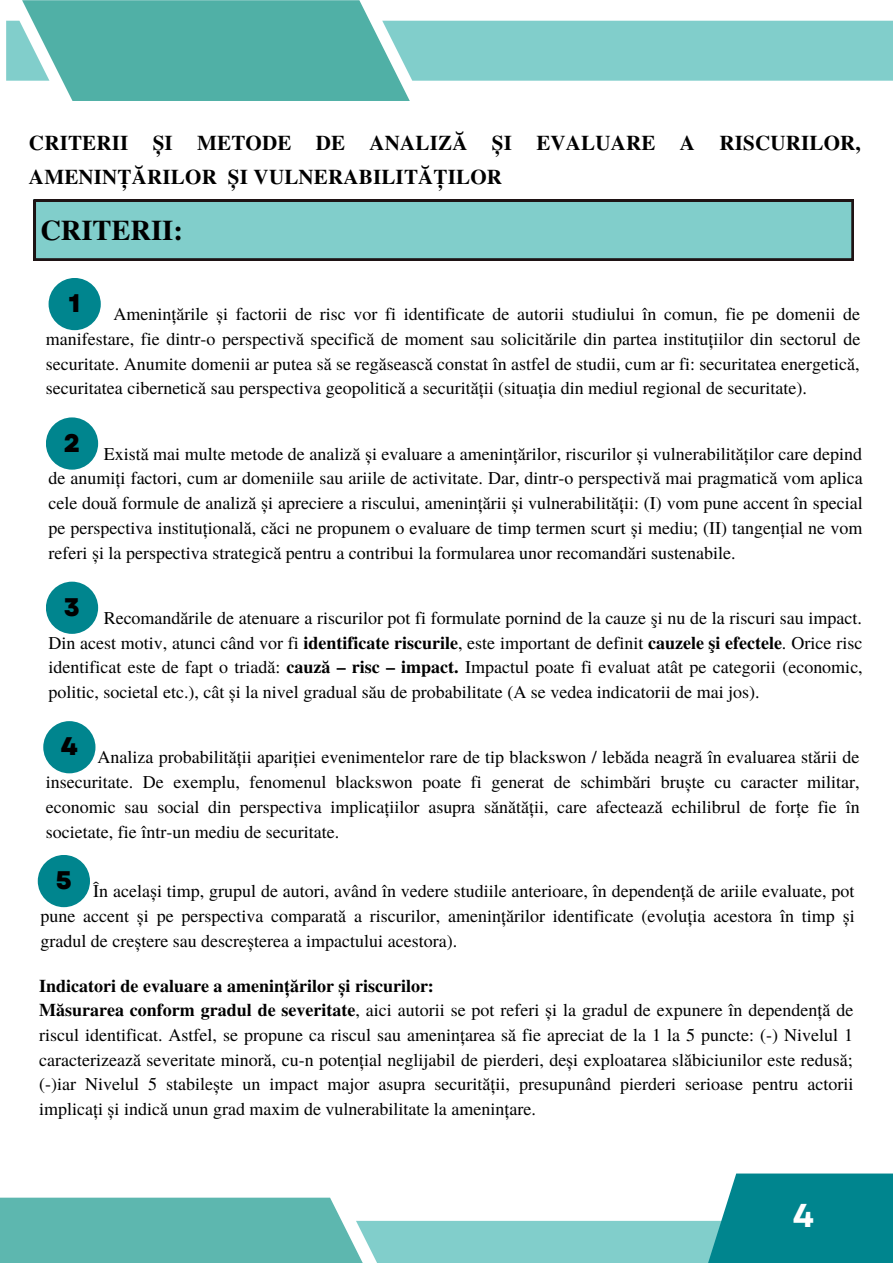
<style>
.page{position:relative;width:893px;height:1264px;background:#fff}
.page>*{position:absolute;margin:0;border:0;box-sizing:border-box;transform-origin:0 0}
.t1{font:700 33px "Garet";color:#fff}
.t2{font:700 28.5px "Te X Gyre Termes";color:#000}
.t3{font:800 25.5px "Garet";color:#000}
.t4{font:700 21px/34.8px "Te X Gyre Termes";letter-spacing:.01em;color:#000}
.t5{font:18px/24.8px "Te X Gyre Termes";color:#000;text-align:justify}
.s1{font-weight:700}
</style>
<div class="page">
<svg style="left:6px;top:0;width:886px;height:101px"></svg>
<svg style="left:0;top:1173px;width:892px;height:89px"></svg>
<svg style="left:34px;top:200px;width:819px;height:60px;background:#7ac1be"></svg>
<div style="left:49px;top:278px;width:52px;height:52px;background:#00858e;border-radius:50%"></div>
<div style="left:46px;top:417px;width:52px;height:52px;background:#00858e;border-radius:50%"></div>
<div style="left:46px;top:581px;width:52px;height:53px;background:#00858e;border-radius:50%"></div>
<div style="left:43px;top:721px;width:52px;height:52px;background:#00858e;border-radius:50%"></div>
<div style="left:38px;top:855px;width:52px;height:52px;background:#00858e;border-radius:50%"></div>
<p class="t4" style="left:29px;top:124px;width:833px">CRITERII ȘI METODE DE ANALIZĂ ȘI EVALUARE A RISCURILOR,<br>AMENINȚĂRILOR ȘI VULNERABILITĂȚILOR</p>
<h2 class="t2" style="left:40px;top:208px;width:144px">CRITERII:</h2>
<h3 class="t3" style="left:69px;top:285px;width:13px">1</h3>
<p class="t5" style="left:46px;top:301px;width:815px;text-indent:67px">Amenințările și factorii de risc vor fi identificate de autorii studiului în comun, fie pe domenii de manifestare, fie dintr-o perspectivă specifică de moment sau solicitările din partea instituțiilor din sectorul de securitate. Anumite domenii ar putea să se regăsească constat în astfel de studii, cum ar fi: securitatea energetică, securitatea cibernetică sau perspectiva geopolitică a securității (situația din mediul regional de securitate).</p>
<p class="t5" style="left:49px;top:440px;width:815px;text-indent:15px"><sup>2</sup> Există mai multe metode de analiză și evaluare a amenințărilor, riscurilor și vulnerabilităților care depind de anumiți factori, cum ar domeniile sau ariile de activitate. Dar, dintr-o perspectivă mai pragmatică vom aplica cele două formule de analiză și apreciere a riscului, amenințării și vulnerabilității: (I) vom pune accent în special pe perspectiva instituțională, căci ne propunem o evaluare de timp termen scurt și mediu; (II) tangențial ne vom referi și la perspectiva strategică pentru a contribui la formularea unor recomandări sustenabile.</p>
<p class="t5" style="left:49px;top:604px;width:815px;text-indent:15px"><sup>3</sup> Recomandările de atenuare a riscurilor pot fi formulate pornind de la cauze şi nu de la riscuri sau impact.<br>Din acest motiv, atunci când vor fi <span class="s1">identificate riscurile</span>, este important de definit <span class="s1">cauzele şi efectele</span>. Orice risc identificat este de fapt o triadă: <span class="s1">cauză – risc – impact.</span> Impactul poate fi evaluat atât pe categorii (economic, politic, societal etc.), cât și la nivel gradual său de probabilitate (A se vedea indicatorii de mai jos).</p>
<p class="t5" style="left:46px;top:744px;width:815px;text-indent:15px"><sup>4</sup> Analiza probabilității apariției evenimentelor rare de tip blackswon / lebăda neagră în evaluarea stării de insecuritate. De exemplu, fenomenul blackswon poate fi generat de schimbări bruște cu caracter militar, economic sau social din perspectiva implicațiilor asupra sănătății, care afectează echilibrul de forțe fie în societate, fie într-un mediu de securitate.</p>
<p class="t5" style="left:40px;top:877px;width:815px;text-indent:15px"><sup>5</sup> În același timp, grupul de autori, având în vedere studiile anterioare, în dependență de ariile evaluate, pot pune accent și pe perspectiva comparată a riscurilor, amenințărilor identificate (evoluția acestora în timp și gradul de creștere sau descreșterea a impactului acestora).</p>
<p class="t5" style="left:39px;top:972px;width:815px;text-align:left"><span class="s1">Indicatori de evaluare a amenințărilor și riscurilor:<br>Măsurarea conform gradul de severitate</span>, aici autorii se pot referi și la gradul de expunere în dependență de riscul identificat. Astfel, se propune ca riscul sau amenințarea să fie apreciat de la 1 la 5 puncte: (-) Nivelul 1 caracterizează severitate minoră, cu-n potențial neglijabil de pierderi, deși exploatarea slăbiciunilor este redusă; (-)iar Nivelul 5 stabilește un impact major asupra securității, presupunând pierderi serioase pentru actorii implicați și indică unun grad maxim de vulnerabilitate la amenințare.</p>
<h1 class="t1" style="left:792px;top:1191px;width:23px">4</h1>
</div>
